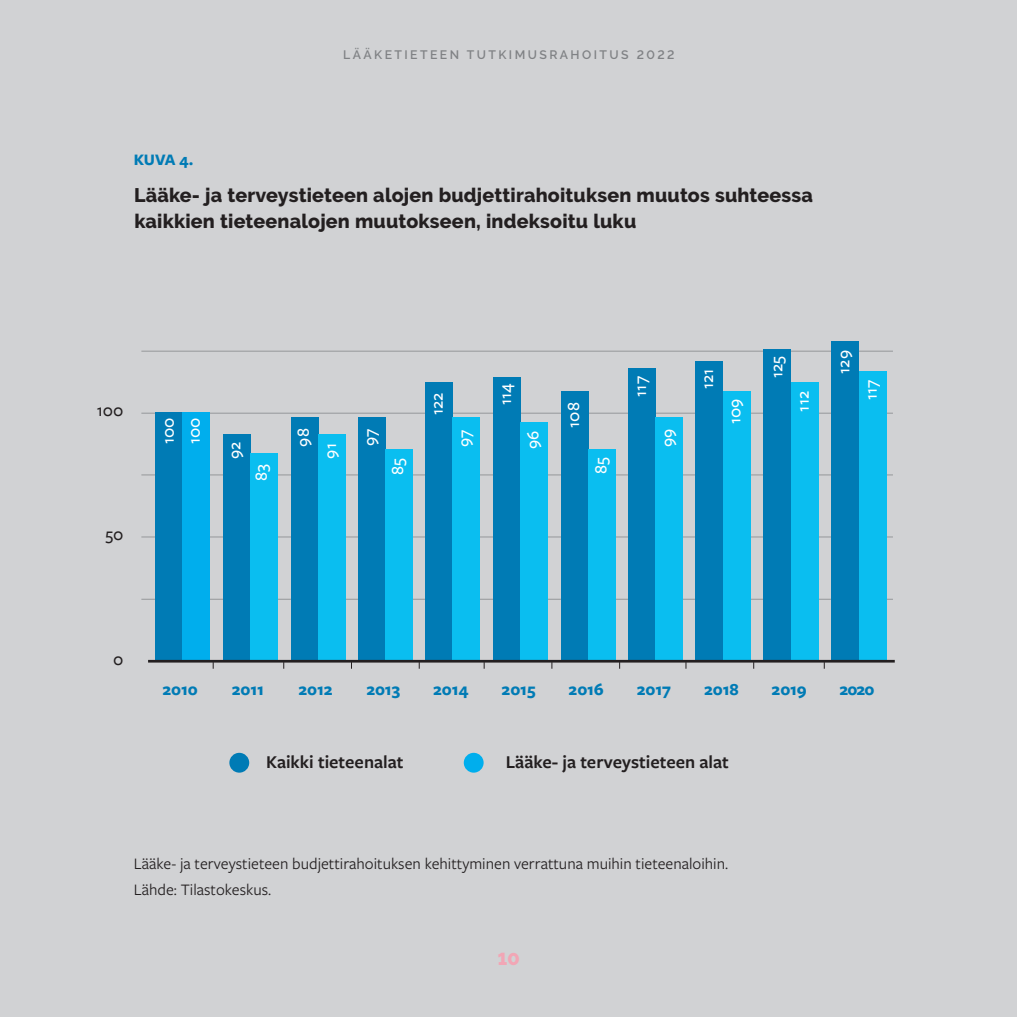
<style>
.page{position:relative;width:1017px;height:1017px;background:#d1d2d4}
.page>*{position:absolute;margin:0;border:0;box-sizing:border-box;transform-origin:0 0}
.t1{font:800 19.6px/25.4px "Raleway";letter-spacing:.01em;color:#231f20}
.t2{font:600 18.72px "Freight Sans Pro";color:#231f20}
.t3{font:500 17.85px "Freight Sans Pro";color:#fff}
.t4{font:500 17.85px "Freight Sans Pro";color:#231f20}
.t5{font:700 17.5px "Freight Sans Pro";color:#007bb5}
.t6{font:900 17.15px "Raleway";color:#f2a6b5}
.t7{font:16.62px/25.4px "Freight Sans Pro";color:#231f20}
.t8{font:700 16.62px "Freight Sans Pro";color:#007bb5}
.t9{font:600 12.25px "Raleway";letter-spacing:.2em;color:#808285}
</style>
<div class="page">
<hr style="left:141px;top:537px;width:752px;height:1px;background:#95979a">
<hr style="left:141px;top:599px;width:752px;height:1px;background:#95979a">
<hr style="left:141px;top:475px;width:752px;height:1px;background:#95979a">
<hr style="left:141px;top:413px;width:752px;height:1px;background:#95979a">
<hr style="left:141px;top:351px;width:752px;height:1px;background:#95979a">
<div style="left:155px;top:412px;width:27px;height:248px;background:#007bb5"></div>
<div style="left:425px;top:383px;width:28px;height:277px;background:#007bb5"></div>
<div style="left:696px;top:362px;width:27px;height:298px;background:#007bb5"></div>
<div style="left:223px;top:435px;width:27px;height:225px;background:#007bb5"></div>
<div style="left:493px;top:377px;width:28px;height:283px;background:#007bb5"></div>
<div style="left:764px;top:350px;width:27px;height:310px;background:#007bb5"></div>
<div style="left:291px;top:418px;width:27px;height:242px;background:#007bb5"></div>
<div style="left:561px;top:392px;width:28px;height:268px;background:#007bb5"></div>
<div style="left:832px;top:341px;width:27px;height:319px;background:#007bb5"></div>
<div style="left:358px;top:418px;width:27px;height:242px;background:#007bb5"></div>
<div style="left:628px;top:368px;width:28px;height:292px;background:#007bb5"></div>
<div style="left:182px;top:412px;width:28px;height:248px;background:#00aeed"></div>
<div style="left:453px;top:418px;width:27px;height:242px;background:#0abef0"></div>
<div style="left:723px;top:392px;width:27px;height:268px;background:#0abef0"></div>
<div style="left:250px;top:454px;width:28px;height:206px;background:#0abef0"></div>
<div style="left:521px;top:423px;width:27px;height:237px;background:#0abef0"></div>
<div style="left:791px;top:383px;width:27px;height:277px;background:#0abef0"></div>
<div style="left:318px;top:435px;width:28px;height:225px;background:#0abef0"></div>
<div style="left:589px;top:449px;width:27px;height:211px;background:#0abef0"></div>
<div style="left:859px;top:371px;width:27px;height:289px;background:#0abef0"></div>
<div style="left:385px;top:449px;width:28px;height:211px;background:#0abef0"></div>
<div style="left:656px;top:418px;width:27px;height:242px;background:#0abef0"></div>
<div style="left:229px;top:753px;width:20px;height:20px;background:#007bb5;border-radius:50%"></div>
<div style="left:464px;top:753px;width:20px;height:20px;background:#00aeed;border-radius:50%"></div>
<hr style="left:148px;top:660px;width:747px;height:3px;background:#231f20">
<p class="t8" style="left:134px;top:148px;width:61px">KUVA 4.</p>
<p class="t9" style="left:343px;top:48px;width:333px">LÄÄKETIETEEN TUTKIMUSRAHOITUS 2022</p>
<p class="t1" style="left:134px;top:183px;width:680px">Lääke- ja terveystieteen alojen budjettirahoituksen muutos suhteessa kaikkien tieteenalojen muutokseen, indeksoitu luku</p>
<p class="t4" style="left:97px;top:398px;width:28px">100</p>
<p class="t4" style="left:106px;top:522px;width:19px">50</p>
<p class="t3" style="left:182px;top:444px;width:28px;rotate:-90deg">100</p>
<p class="t3" style="left:156px;top:444px;width:28px;rotate:-90deg">100</p>
<p class="t3" style="left:358px;top:446px;width:19px;rotate:-90deg">97</p>
<p class="t3" style="left:291px;top:447px;width:20px;rotate:-90deg">98</p>
<p class="t3" style="left:223px;top:459px;width:19px;rotate:-90deg">92</p>
<p class="t3" style="left:318px;top:459px;width:17px;rotate:-90deg">91</p>
<p class="t3" style="left:249px;top:481px;width:18px;rotate:-90deg">83</p>
<p class="t3" style="left:425px;top:415px;width:24px;rotate:-90deg">122</p>
<p class="t3" style="left:493px;top:405px;width:23px;rotate:-90deg">114</p>
<p class="t3" style="left:561px;top:428px;width:27px;rotate:-90deg">108</p>
<p class="t3" style="left:628px;top:397px;width:22px;rotate:-90deg">117</p>
<p class="t3" style="left:452px;top:447px;width:19px;rotate:-90deg">97</p>
<p class="t3" style="left:656px;top:447px;width:20px;rotate:-90deg">99</p>
<p class="t3" style="left:521px;top:449px;width:20px;rotate:-90deg">96</p>
<p class="t3" style="left:385px;top:475px;width:18px;rotate:-90deg">85</p>
<p class="t3" style="left:589px;top:474px;width:18px;rotate:-90deg">85</p>
<p class="t3" style="left:695px;top:389px;width:22px;rotate:-90deg">121</p>
<p class="t3" style="left:723px;top:424px;width:27px;rotate:-90deg">109</p>
<p class="t3" style="left:765px;top:378px;width:23px;rotate:-90deg">125</p>
<p class="t3" style="left:791px;top:412px;width:22px;rotate:-90deg">112</p>
<p class="t3" style="left:832px;top:374px;width:25px;rotate:-90deg">129</p>
<p class="t3" style="left:859px;top:400px;width:22px;rotate:-90deg">117</p>
<p class="t4" style="left:113px;top:648px;width:12px">0</p>
<p class="t5" style="left:163px;top:677px;width:37px">2010</p>
<p class="t5" style="left:232px;top:677px;width:34px">2011</p>
<p class="t5" style="left:298px;top:677px;width:36px">2012</p>
<p class="t5" style="left:366px;top:677px;width:35px">2013</p>
<p class="t5" style="left:433px;top:677px;width:37px">2014</p>
<p class="t5" style="left:502px;top:677px;width:35px">2015</p>
<p class="t5" style="left:569px;top:677px;width:37px">2016</p>
<p class="t5" style="left:637px;top:677px;width:36px">2017</p>
<p class="t5" style="left:704px;top:677px;width:36px">2018</p>
<p class="t5" style="left:772px;top:677px;width:37px">2019</p>
<p class="t5" style="left:839px;top:677px;width:36px">2020</p>
<p class="t2" style="left:266px;top:749px;width:139px">Kaikki tieteenalat</p>
<p class="t2" style="left:506px;top:749px;width:225px">Lääke- ja terveystieteen alat</p>
<p class="t7" style="left:134px;top:850px;width:596px">Lääke- ja terveystieteen budjettirahoituksen kehittyminen verrattuna muihin tieteenaloihin.<br>Lähde: Tilastokeskus.</p>
<p class="t6" style="left:498px;top:949px;width:23px">10</p>
</div>
